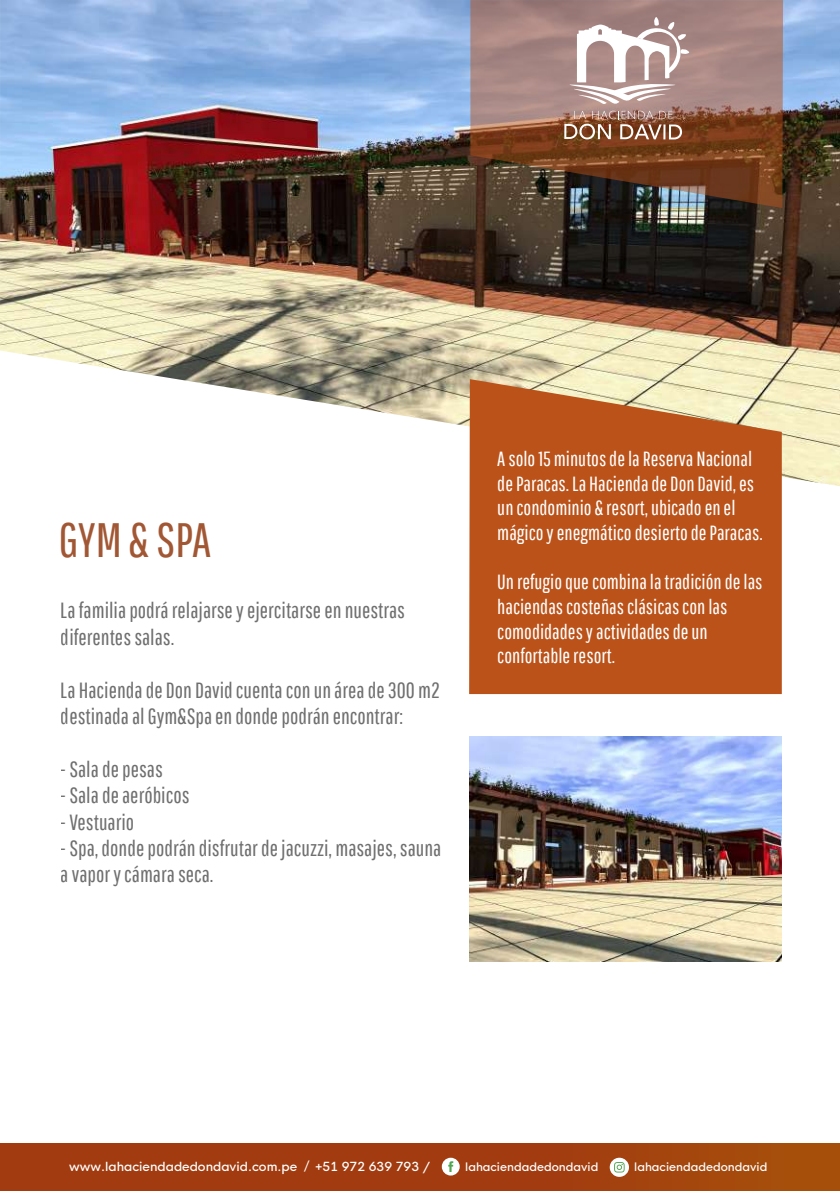
<style>
.page{position:relative;width:840px;height:1191px;background:#fff}
.page>*{position:absolute;margin:0;border:0;box-sizing:border-box;transform-origin:0 0}
.t1{font:48.2px "Pathway Gothic One";color:#a25734}
.t2{font:22px/26.4px "Pathway Gothic One";color:#706f6f}
.t3{font:20.6px/24.6px "Pathway Gothic One";color:#fff}
.t4{font:500 12.2px "HK Nova";color:#fff}
.t5{font:500 11.4px "HK Nova";color:#fff}
.s1{font-family:"Lato";font-weight:400;font-size:14.4px}
</style>
<div class="page">
<img style="left:0;top:0;width:839px;height:486px">
<svg style="left:470px;top:0;width:312px;height:208px;background:#876355"></svg>
<svg style="left:469px;top:379px;width:312px;height:315px;background:#c0632d"></svg>
<svg style="left:564px;top:111px;width:117px;height:28px;background:#9f755f"></svg>
<svg style="left:569px;top:17px;width:119px;height:87px"></svg>
<img style="left:469px;top:736px;width:311px;height:225px">
<div style="left:0;top:1143px;width:839px;height:47px;background:linear-gradient(to right,#a13711,#a5490d)"></div>
<svg style="left:441px;top:1157px;width:18px;height:18px"></svg>
<svg style="left:448px;top:1161px;width:5px;height:11px"></svg>
<svg style="left:609px;top:1157px;width:19px;height:19px"></svg>
<svg style="left:613px;top:1162px;width:11px;height:10px"></svg>
<h1 class="t1" style="left:58px;top:511px;width:154px">GYM &amp; SPA</h1>
<p class="t2" style="left:61px;top:597px;width:346px">La familia podrá relajarse y ejercitarse en nuestras diferentes salas.</p>
<p class="t2" style="left:61px;top:676px;width:380px">La Hacienda de Don David cuenta con un área de 300 m2 destinada al Gym&amp;Spa en donde podrán encontrar:</p>
<p class="t2" style="left:61px;top:755px;width:104px">- Sala de pesas</p>
<p class="t2" style="left:61px;top:781px;width:130px">- Sala de aeróbicos</p>
<p class="t2" style="left:61px;top:808px;width:75px">- Vestuario</p>
<p class="t2" style="left:61px;top:834px;width:382px">- Spa, donde podrán disfrutar de jacuzzi, masajes, sauna a vapor y cámara seca.</p>
<p class="t3" style="left:497px;top:446px;width:267px">A solo 15 minutos de la Reserva Nacional de Paracas. La Hacienda de Don David, es un condominio &amp; resort, ubicado en el mágico y enegmático desierto de Paracas.</p>
<p class="t3" style="left:497px;top:569px;width:266px">Un refugio que combina la tradición de las haciendas costeñas clásicas con las comodidades y actividades de un confortable resort.</p>
<p class="t4" style="left:69px;top:1155px;width:362px">www.lahaciendadedondavid.com.pe <span class="s1">/</span> +51 972 639 793 /</p>
<p class="t5" style="left:465px;top:1157px;width:135px">lahaciendadedondavid</p>
<p class="t5" style="left:634px;top:1157px;width:135px">lahaciendadedondavid</p>
</div>
